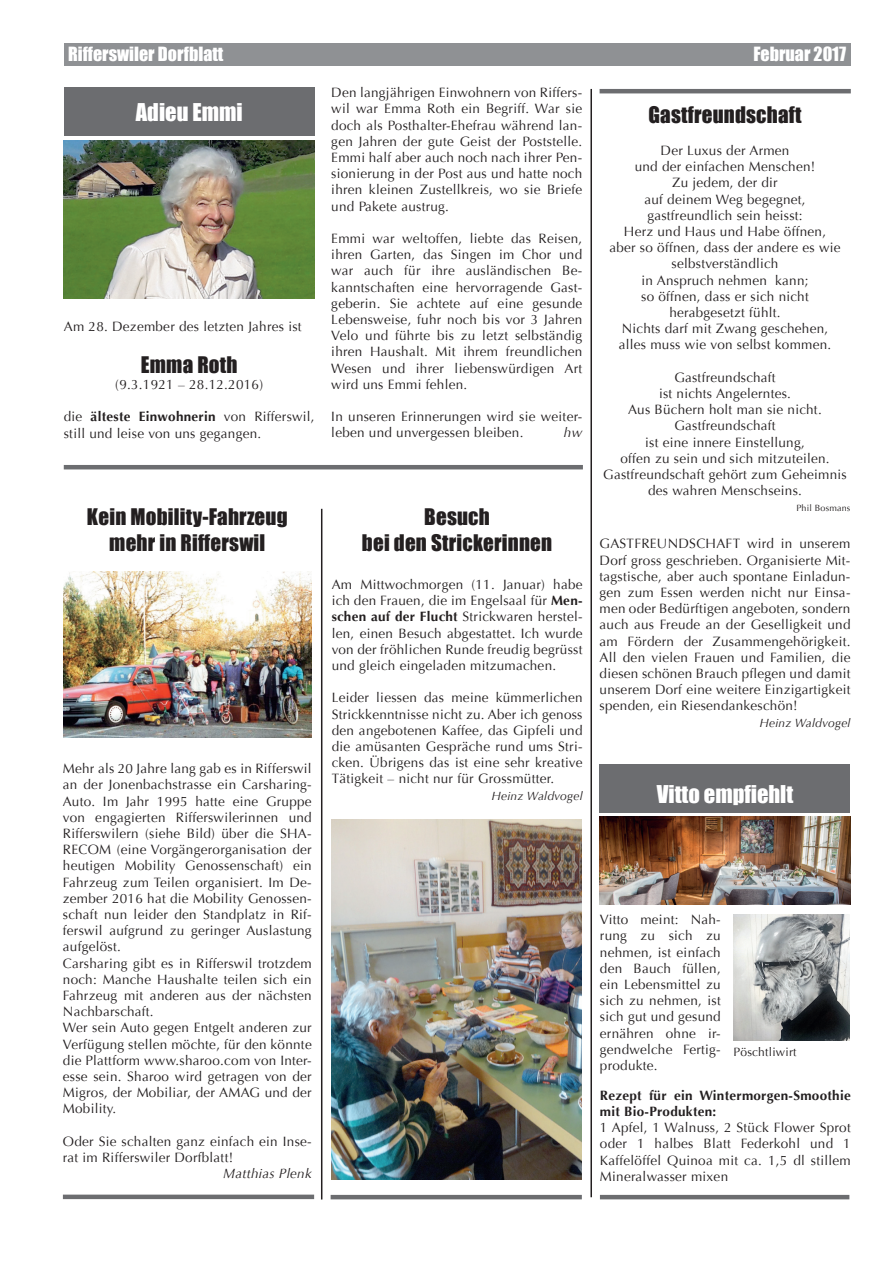
<style>
.page{position:relative;width:893px;height:1263px;background:#fff}
.page>*{position:absolute;margin:0;border:0;box-sizing:border-box;transform-origin:0 0}
.t1{font:22.5px "Impact";color:#fff}
.t2{font:21px/25.2px "Impact";letter-spacing:.01em;color:#231f20;text-align:center}
.t3{font:18px "Impact";color:#fff}
.t4{font:700 18px "Optima";color:#fff}
.t5{font:13.5px/16.2px "Optima";letter-spacing:.02em;color:#231f20;text-align:justify}
.t6{font:700 13.5px/16.2px "Optima";letter-spacing:.02em;color:#231f20}
.t7{font:italic 13.5px "Optima";letter-spacing:.02em;color:#231f20}
.t8{font:italic 12px "Optima";letter-spacing:.02em;color:#231f20}
.t9{font:12px "Optima";letter-spacing:.02em;color:#231f20}
.t10{font:9px "Optima";letter-spacing:.02em;color:#231f20}
.s1{font-weight:700}
</style>
<div class="page">
<div style="left:64px;top:43px;width:786px;height:22px;background:#8f9194"></div>
<img style="left:64px;top:571px;width:248px;height:166px">
<hr style="left:600px;top:89px;width:251px;height:4px;background:#6c6d70">
<img style="left:331px;top:819px;width:251px;height:361px">
<hr style="left:331px;top:1195px;width:251px;height:4px;background:#6c6d70">
<hr style="left:600px;top:1195px;width:249px;height:4px;background:#6c6d70">
<div style="left:63px;top:1194px;width:251px;height:5px;background:#6c6d70"></div>
<hr style="left:64px;top:465px;width:519px;height:4px;background:#6c6d70">
<div style="left:64px;top:87px;width:250px;height:48px;background:#6c6d70"></div>
<div style="left:600px;top:764px;width:250px;height:48px;background:#6c6d70"></div>
<img style="left:64px;top:141px;width:251px;height:158px">
<hr style="left:590px;top:89px;width:2px;height:1108px;background:#231f20">
<hr style="left:321px;top:509px;width:1px;height:690px;background:#231f20">
<img style="left:733px;top:914px;width:116px;height:126px">
<img style="left:600px;top:816px;width:251px;height:88px">
<h3 class="t4" style="left:95px;top:43px;width:142px">e s iler Dorfblatt</h3>
<h3 class="t3" style="left:68px;top:40px;width:157px">Rifferswiler Dorfblatt</h3>
<h3 class="t4" style="left:741px;top:43px;width:107px">Februar 2017</h3>
<h3 class="t3" style="left:753px;top:40px;width:94px">Februar 2017</h3>
<h1 class="t1" style="left:136px;top:94px;width:108px">Adieu Emmi</h1>
<p class="t5" style="left:64px;top:319px;width:239px">Am 28. Dezember des letzten Jahres ist</p>
<h2 class="t2" style="left:141px;top:351px;width:98px">Emma Roth</h2>
<p class="t5" style="left:115px;top:376px;width:149px">(9.3.1921 – 28.12.2016)</p>
<p class="t5" style="left:64px;top:409px;width:252px">die <span class="s1">älteste Einwohnerin</span> von Rifferswil, still und leise von uns gegangen.</p>
<h2 class="t2" style="left:87px;top:504px;width:202px">Kein Mobility-Fahrzeug mehr in Rifferswil</h2>
<p class="t5" style="left:63px;top:761px;width:250px;text-align:left">Mehr als 20 Jahre lang gab es in Rifferswil an der Jonenbachstrasse ein Carsharing-Auto. Im Jahr 1995 hatte eine Gruppe von engagierten Rifferswilerinnen und Rifferswilern (siehe Bild) über die SHA-RECOM (eine Vorgängerorganisation der heutigen Mobility Genossenschaft) ein Fahrzeug zum Teilen organisiert. Im De&shy;zember 2016 hat die Mobility Genossen&shy;schaft nun leider den Standplatz in Rif&shy;ferswil aufgrund zu geringer Auslastung aufgelöst.<br>Carsharing gibt es in Rifferswil trotzdem noch: Manche Haushalte teilen sich ein Fahrzeug mit anderen aus der nächsten Nachbarschaft.<br>Wer sein Auto gegen Entgelt anderen zur Verfügung stellen möchte, für den könnte die Plattform www.sharoo.com von Inter&shy;esse sein. Sharoo wird getragen von der Migros, der Mobiliar, der AMAG und der Mobility.</p>
<p class="t5" style="left:63px;top:1133px;width:250px">Oder Sie schalten ganz einfach ein Inse&shy;rat im Rifferswiler Dorfblatt!</p>
<p class="t7" style="left:223px;top:1166px;width:90px">Matthias Plenk</p>
<p class="t5" style="left:331px;top:85px;width:252px">Den langjährigen Einwohnern von Riffers&shy;wil war Emma Roth ein Begriff. War sie doch als Posthalter-Ehefrau während lan&shy;gen Jahren der gute Geist der Poststelle.<br>Emmi half aber auch noch nach ihrer Pen&shy;sionierung in der Post aus und hatte noch ihren kleinen Zustellkreis, wo sie Briefe und Pakete austrug.</p>
<p class="t5" style="left:331px;top:230px;width:252px">Emmi war weltoffen, liebte das Reisen, ihren Garten, das Singen im Chor und war auch für ihre ausländischen Be&shy;kanntschaften eine hervorragende Gast&shy;geberin. Sie achtete auf eine gesunde Lebensweise, fuhr noch bis vor 3 Jahren Velo und führte bis zu letzt selbständig ihren Haushalt. Mit ihrem freundlichen Wesen und ihrer liebenswürdigen Art wird uns Emmi fehlen.</p>
<p class="t5" style="left:331px;top:409px;width:252px">In unseren Erinnerungen wird sie weiter&shy;leben und unvergessen bleiben.</p>
<p class="t7" style="left:564px;top:425px;width:20px">hw</p>
<h2 class="t2" style="left:362px;top:504px;width:192px">Besuch<br>bei den Strickerinnen</h2>
<p class="t5" style="left:332px;top:576px;width:252px">Am Mittwochmorgen (11. Januar) habe ich den Frauen, die im Engelsaal für <span class="s1">Men&shy;schen auf der Flucht</span> Strickwaren herstel&shy;len, einen Besuch abgestattet. Ich wurde von der fröhlichen Runde freudig begrüsst und gleich eingeladen mitzumachen.</p>
<p class="t5" style="left:332px;top:690px;width:252px">Leider liessen das meine kümmerlichen Strickkenntnisse nicht zu. Aber ich genoss den angebotenen Kaffee, das Gipfeli und die amüsanten Gespräche rund ums Stri&shy;cken. Übrigens das ist eine sehr kreative Tätigkeit – nicht nur für Grossmütter.</p>
<p class="t8" style="left:491px;top:788px;width:93px">Heinz Waldvogel</p>
<h2 class="t2" style="left:648px;top:101px;width:155px">Gastfreundschaft</h2>
<p class="t5" style="left:609px;top:142px;width:233px;text-align:center">Der Luxus der Armen<br>und der einfachen Menschen!<br>Zu jedem, der dir<br>auf deinem Weg begegnet, gastfreundlich sein heisst:<br>Herz und Haus und Habe öffnen, aber so öffnen, dass der andere es wie selbstverständlich<br>in Anspruch nehmen kann;<br>so öffnen, dass er sich nicht herabgesetzt fühlt.<br>Nichts darf mit Zwang geschehen, alles muss wie von selbst kommen.</p>
<p class="t5" style="left:603px;top:369px;width:245px;text-align:center">Gastfreundschaft<br>ist nichts Angelerntes.<br>Aus Büchern holt man sie nicht.<br>Gastfreundschaft<br>ist eine innere Einstellung,<br>offen zu sein und sich mitzuteilen.<br>Gastfreundschaft gehört zum Geheimnis des wahren Menschseins.</p>
<p class="t10" style="left:796px;top:502px;width:56px">Phil Bosmans</p>
<p class="t5" style="left:600px;top:536px;width:252px">GASTFREUNDSCHAFT wird in unserem Dorf gross geschrieben. Organisierte Mit&shy;tagstische, aber auch spontane Einladun&shy;gen zum Essen werden nicht nur Einsa&shy;men oder Bedürftigen angeboten, sondern auch aus Freude an der Geselligkeit und am Fördern der Zusammengehörigkeit.<br>All den vielen Frauen und Familien, die diesen schönen Brauch pflegen und damit unserem Dorf eine weitere Einzigartigkeit spenden, ein Riesendankeschön!</p>
<p class="t8" style="left:759px;top:715px;width:93px">Heinz Waldvogel</p>
<h1 class="t1" style="left:657px;top:777px;width:138px">Vitto empfiehlt</h1>
<p class="t5" style="left:600px;top:912px;width:122px">Vitto meint: Nah&shy;rung zu sich zu nehmen, ist einfach den Bauch füllen, ein Lebensmittel zu sich zu nehmen, ist sich gut und gesund ernähren ohne ir&shy;gendwelche Fertig&shy;produkte.</p>
<p class="t6" style="left:600px;top:1087px;width:252px">Rezept für ein Wintermorgen-Smoothie mit Bio-Produkten:</p>
<p class="t5" style="left:600px;top:1119px;width:252px">1 Apfel, 1 Walnuss, 2 Stück Flower Sprot oder 1 halbes Blatt Federkohl und 1<br>Kaffelöffel Quinoa mit ca. 1,5 dl stillem Mineralwasser mixen</p>
<p class="t9" style="left:733px;top:1045px;width:65px">Pöschtliwirt</p>
</div>
